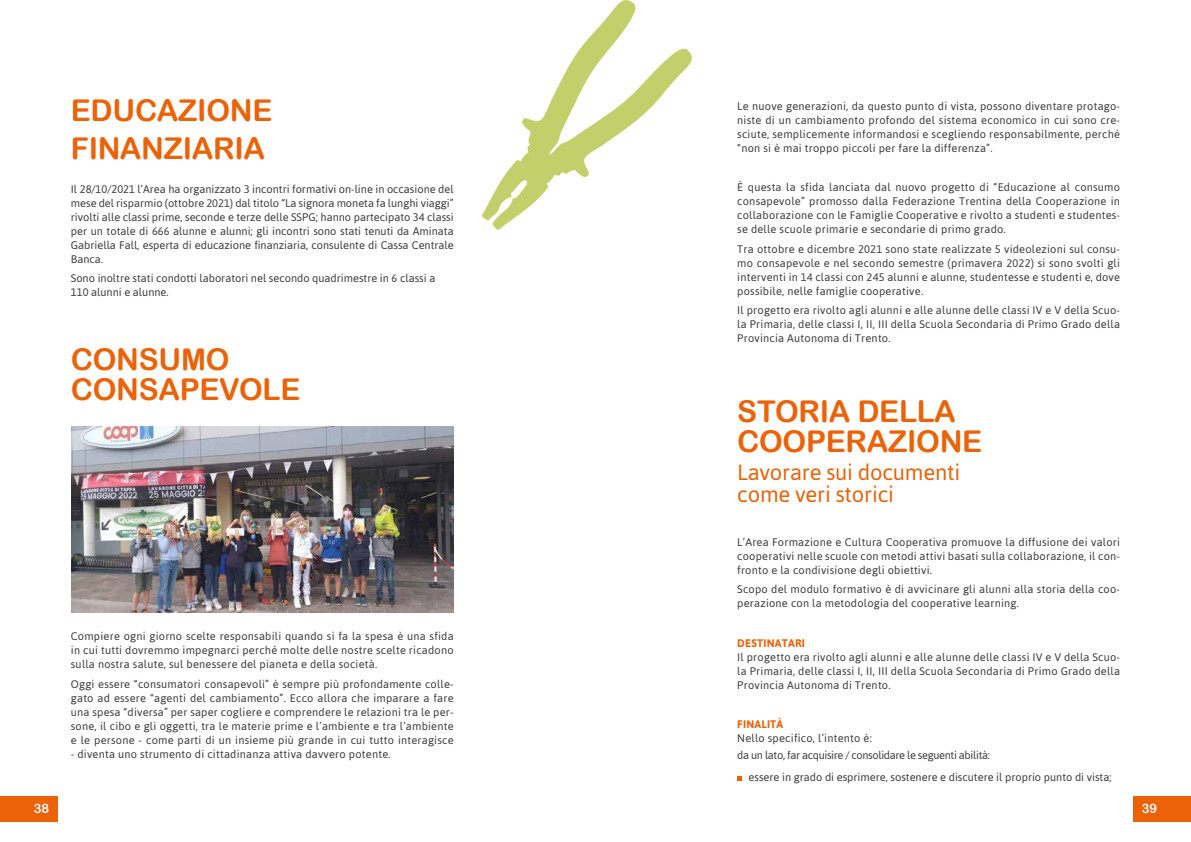
<style>
.page{position:relative;width:1191px;height:842px;background:#fff}
.page>*{position:absolute;margin:0;border:0;box-sizing:border-box;transform-origin:0 0}
.t1{font:30px/30px "Arial Rounded MT Bold";letter-spacing:-.01em;color:#eb6209}
.t2{font:22px/22px "Asap";letter-spacing:-.01em;color:#eb6209}
.t3{font:13px "Arial Rounded MT Bold";color:#fff}
.t4{font:11px/14px "Asap";letter-spacing:.02em;color:#3c3c3b;text-align:justify}
.t5{font:11px/14px "Asap";color:#3c3c3b}
.t6{font:11px/16.8px "Asap";letter-spacing:-.03em;color:#3c3c3b}
.t7{font:700 11px "Asap";letter-spacing:.02em;color:#eb6209}
</style>
<div class="page">
<div style="left:0;top:796px;width:58px;height:26px;background:#eb6209"></div>
<div style="left:1132px;top:796px;width:59px;height:26px;background:#eb6209"></div>
<svg style="left:481px;top:0;width:211px;height:230px"></svg>
<img style="left:72px;top:427px;width:382px;height:186px">
<svg style="left:737px;top:776px;width:5px;height:5px"></svg>
<h1 class="t1" style="left:71px;top:91px;width:203px;line-height:38px">EDUCAZIONE<br>FINANZIARIA</h1>
<p class="t4" style="left:71px;top:182px;width:384px">Il 28/10/2021 l’Area ha organizzato 3 incontri formativi on-line in occasione del mese del risparmio (ottobre 2021) dal titolo “La signora moneta fa lunghi viaggi” rivolti alle classi prime, seconde e terze delle SSPG; hanno partecipato 34 classi per un totale di 666 alunne e alunni; gli incontri sono stati tenuti da Aminata Gabriella Fall, esperta di educazione finanziaria, consulente di Cassa Centrale Banca.</p>
<p class="t5" style="left:71px;top:271px;width:366px">Sono inoltre stati condotti laboratori nel secondo quadrimestre in 6 classi a<br>110 alunni e alunne.</p>
<h1 class="t1" style="left:71px;top:344px;width:231px">CONSUMO<br>CONSAPEVOLE</h1>
<p class="t4" style="left:71px;top:629px;width:384px">Compiere ogni giorno scelte responsabili quando si fa la spesa è una sfida in cui tutti dovremmo impegnarci perché molte delle nostre scelte ricadono sulla nostra salute, sul benessere del pianeta e della società.</p>
<p class="t4" style="left:71px;top:677px;width:384px">Oggi essere “consumatori consapevoli” è sempre più profondamente colle&shy;gato ad essere “agenti del cambiamento”. Ecco allora che imparare a fare una spesa “diversa” per saper cogliere e comprendere le relazioni tra le per&shy;sone, il cibo e gli oggetti, tra le materie prime e l’ambiente e tra l’ambiente e le persone - come parti di un insieme più grande in cui tutto interagisce</p>
<p class="t4" style="left:71px;top:747px;width:321px">- diventa uno strumento di cittadinanza attiva davvero potente.</p>
<p class="t4" style="left:737px;top:99px;width:384px">Le nuove generazioni, da questo punto di vista, possono diventare protago&shy;niste di un cambiamento profondo del sistema economico in cui sono cre&shy;sciute, semplicemente informandosi e scegliendo responsabilmente, perché “non si è mai troppo piccoli per fare la differenza”.</p>
<p class="t4" style="left:737px;top:180px;width:384px">È questa la sfida lanciata dal nuovo progetto di “Educazione al consumo consapevole” promosso dalla Federazione Trentina della Cooperazione in collaborazione con le Famiglie Cooperative e rivolto a studenti e studentes&shy;se delle scuole primarie e secondarie di primo grado.</p>
<p class="t4" style="left:737px;top:242px;width:384px">Tra ottobre e dicembre 2021 sono state realizzate 5 videolezioni sul consu&shy;mo consapevole e nel secondo semestre (primavera 2022) si sono svolti gli interventi in 14 classi con 245 alunni e alunne, studentesse e studenti e, dove possibile, nelle famiglie cooperative.</p>
<p class="t4" style="left:737px;top:303px;width:384px">Il progetto era rivolto agli alunni e alle alunne delle classi IV e V della Scuo&shy;la Primaria, delle classi I, II, III della Scuola Secondaria di Primo Grado della Provincia Autonoma di Trento.</p>
<h1 class="t1" style="left:737px;top:396px;width:246px">STORIA DELLA<br>COOPERAZIONE</h1>
<h2 class="t2" style="left:737px;top:461px;width:224px">Lavorare sui documenti come veri storici</h2>
<p class="t4" style="left:737px;top:535px;width:384px">L’Area Formazione e Cultura Cooperativa promuove la diffusione dei valori cooperativi nelle scuole con metodi attivi basati sulla collaborazione, il con&shy;fronto e la condivisione degli obiettivi.</p>
<p class="t4" style="left:737px;top:582px;width:384px">Scopo del modulo formativo è di avvicinare gli alunni alla storia della coo&shy;perazione con la metodologia del cooperative learning.</p>
<p class="t7" style="left:737px;top:636px;width:69px">DESTINATARI</p>
<p class="t4" style="left:737px;top:650px;width:384px">Il progetto era rivolto agli alunni e alle alunne delle classi IV e V della Scuo&shy;la Primaria, delle classi I, II, III della Scuola Secondaria di Primo Grado della Provincia Autonoma di Trento.</p>
<p class="t7" style="left:737px;top:718px;width:48px">FINALITÀ</p>
<p class="t6" style="left:737px;top:730px;width:254px">Nello specifico, l’intento è:<br>da un lato, far acquisire / consolidare le seguenti abilità:</p>
<p class="t5" style="left:748px;top:770px;width:364px">essere in grado di esprimere, sostenere e discutere il proprio punto di vista;</p>
<p class="t3" style="left:34px;top:801px;width:17px">38</p>
<p class="t3" style="left:1141px;top:801px;width:17px">39</p>
</div>
